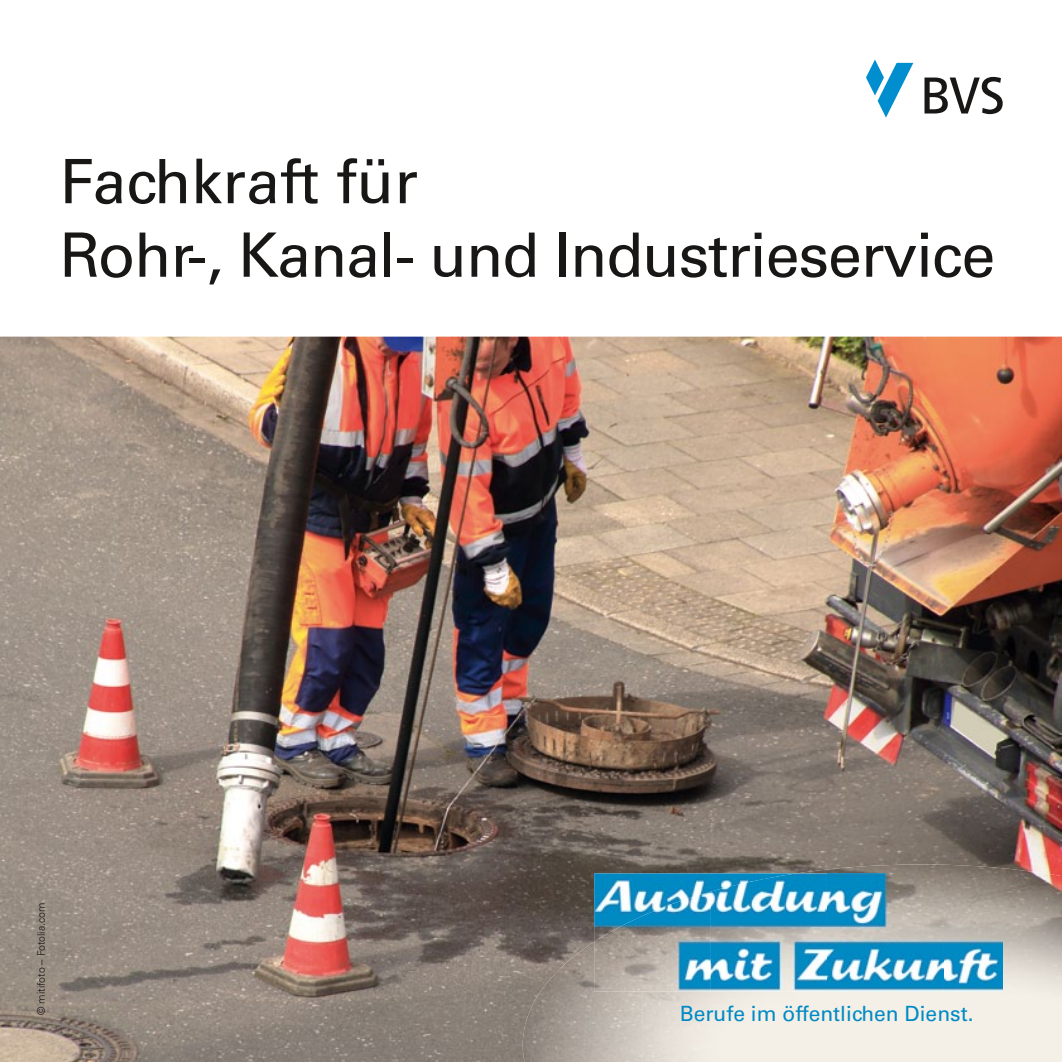
<style>
.page{position:relative;width:1062px;height:1062px;background:#fff}
.page>*{position:absolute;margin:0;border:0;box-sizing:border-box;transform-origin:0 0}
.t1{font:500 61.25px/73.5px "Univers CE";letter-spacing:-.02em;color:#181716}
.t2{font:500 21px "Univers CE";color:#008ac5}
.t3{font:300 10.5px "Univers LT";color:#181716}
</style>
<div class="page">
<img style="left:0;top:336px;width:1062px;height:726px">
<svg style="left:924px;top:77px;width:78px;height:37px"></svg>
<svg style="left:866px;top:60px;width:47px;height:58px"></svg>
<img style="left:796px;top:864px;width:266px;height:49px">
<img style="left:523px;top:941px;width:119px;height:121px">
<img style="left:1002px;top:913px;width:60px;height:149px">
<img style="left:642px;top:991px;width:360px;height:71px">
<img style="left:594px;top:873px;width:116px;height:18px">
<img style="left:594px;top:891px;width:116px;height:100px">
<img style="left:710px;top:873px;width:292px;height:118px">
<p class="t1" style="left:60px;top:147px;width:937px">Fachkraft für<br>Rohr-, Kanal- und Industrieservice</p>
<p class="t3" style="left:35px;top:1014px;width:114px;rotate:-90deg">© mitifoto – Fotolia.com</p>
<p class="t2" style="left:680px;top:1001px;width:295px">Berufe im öffentlichen Dienst.</p>
</div>
